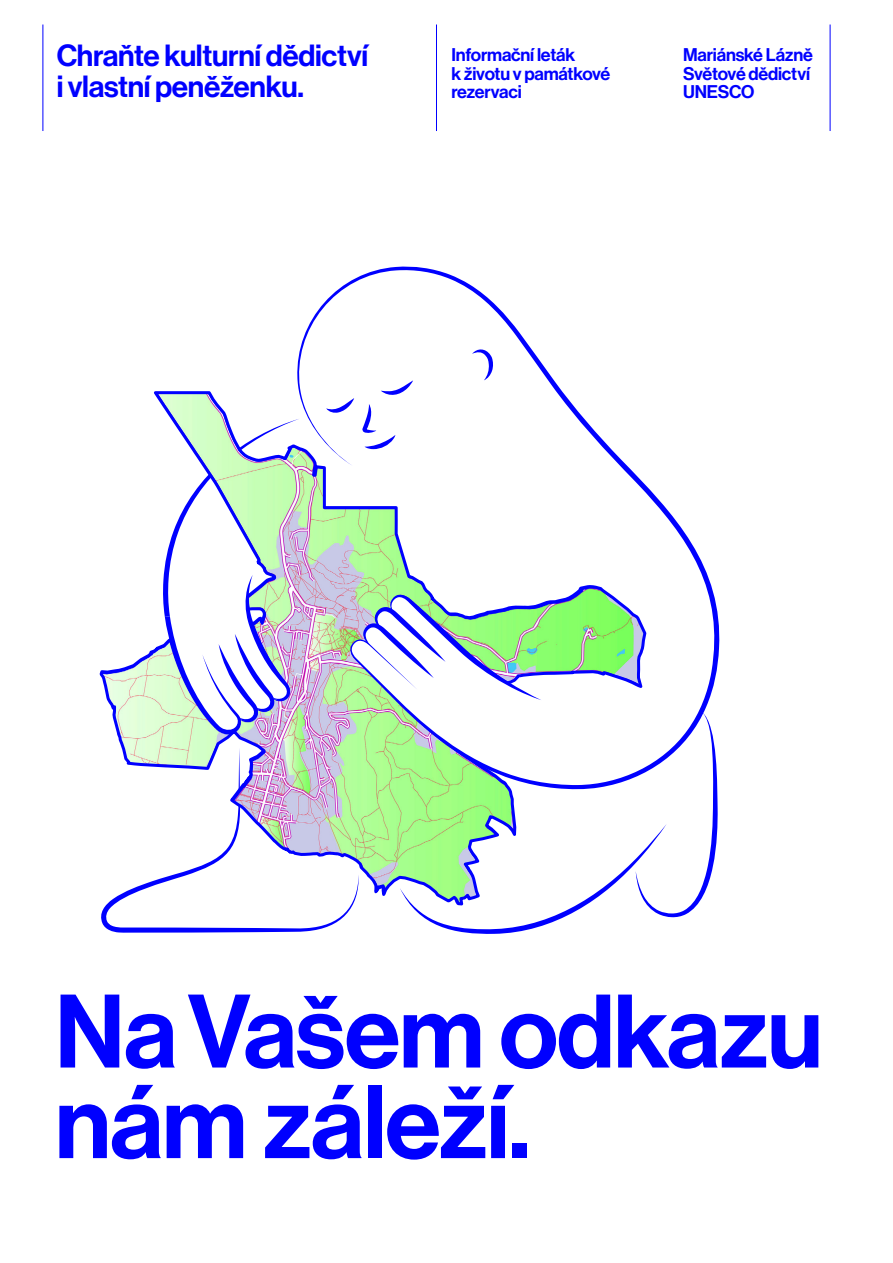
<style>
.page{position:relative;width:893px;height:1263px;background:#fff}
.page>*{position:absolute;margin:0;border:0;box-sizing:border-box;transform-origin:0 0}
.t1{font:102px/90.6px "N Haas Grotesk DS Pro 65 Md";letter-spacing:-.01em;color:#00f}
.t2{font:30px/31px "N Haas Grotesk DS Pro 65 Md";letter-spacing:-.01em;color:#00f}
.t3{font:18px/18.8px "N Haas Grotesk DS Pro 65 Md";letter-spacing:-.01em;color:#00f}
</style>
<div class="page">
<hr style="left:43px;top:25px;width:1px;height:106px;background:#00f">
<hr style="left:436px;top:25px;width:1px;height:106px;background:#00f">
<hr style="left:830px;top:25px;width:1px;height:106px;background:#00f">
<svg style="left:99px;top:391px;width:251px;height:542px"></svg>
<svg style="left:350px;top:790px;width:368px;height:144px"></svg>
<svg style="left:292px;top:266px;width:428px;height:524px"></svg>
<svg style="left:163px;top:419px;width:137px;height:315px"></svg>
<h2 class="t2" style="left:57px;top:41px;width:313px">Chraňte kulturní dědictví i vlastní peněženku.</h2>
<p class="t3" style="left:683px;top:45px;width:131px">Mariánské Lázně<br>Světové dědictví<br>UNESCO</p>
<p class="t3" style="left:451px;top:45px;width:161px">Informační leták<br>k životu v památkové rezervaci</p>
<h1 class="t1" style="left:55px;top:988px;width:769px">Na Vašem odkazu nám záleží.</h1>
</div>
